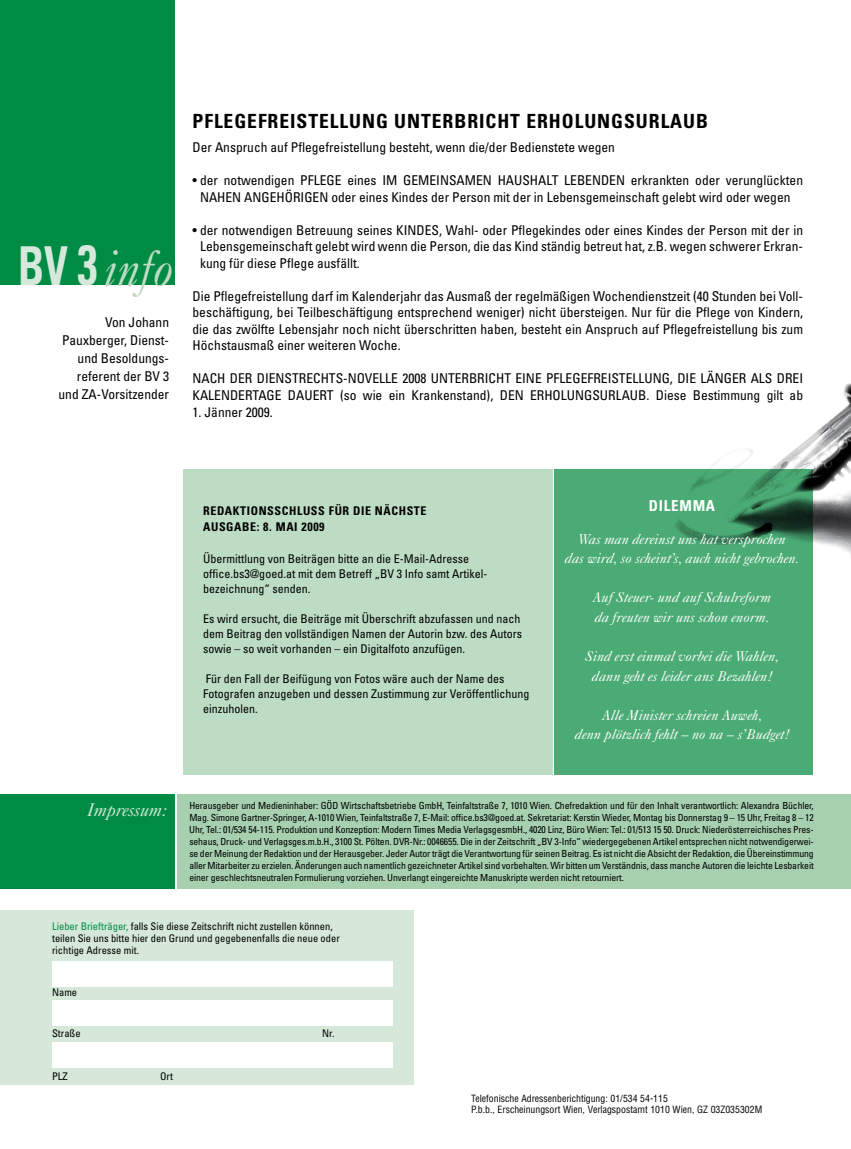
<style>
.page{position:relative;width:851px;height:1149px;background:#fff}
.page>*{position:absolute;margin:0;border:0;box-sizing:border-box;transform-origin:0 0}
.t1{font:italic 51.3px "Caslon Five Forty";color:#bddcc4;scale:.89 1}
.t2{font:700 condensed 19.5px "Univers";letter-spacing:.05em;color:#000}
.t3{font:italic 18.3px "Caslon Five Forty";letter-spacing:-.015em;color:#d5e8d9}
.t4{font:700 condensed 15px "Univers";color:#fff}
.t5{font:italic 14.25px/19.5px "Caslon Five Forty";color:#fff;text-align:center}
.t6{font:condensed 13.5px/16.5px "Univers";color:#000}
.t7{font:condensed 12px/15px "Univers";color:#000}
.t8{font:700 condensed 12px/16.5px "Univers";letter-spacing:.05em;color:#000}
.t9{font:condensed 10.5px/12px "Univers";color:#000}
.t10{font:condensed 9.75px/12px "Univers";letter-spacing:-.015em;color:#000;text-align:justify}
.t11{font:condensed 9.75px/10.5px "Helvetica";color:#000}
.s1{font-family:"Univers";font-weight:700;font-style:normal;font-stretch:condensed;font-size:53.55px;color:#d5e8d9}
.s2{font-family:"Univers";font-weight:700;font-style:normal;font-stretch:condensed;font-size:56.55px;color:#d5e8d9}
.s3{color:#008b45}
</style>
<div class="page">
<div style="left:177px;top:793px;width:673px;height:95px;background:#a6d0b0"></div>
<div style="left:183px;top:469px;width:369px;height:305px;background:#bddcc4"></div>
<div style="left:0;top:910px;width:414px;height:174px;background:#d5e8d9"></div>
<div style="left:52px;top:961px;width:340px;height:25px;background:#fff"></div>
<div style="left:52px;top:999px;width:340px;height:26px;background:#fff"></div>
<div style="left:52px;top:1042px;width:340px;height:25px;background:#fff"></div>
<div style="left:0;top:0;width:174px;height:285px;background:#008b45"></div>
<div style="left:0;top:793px;width:174px;height:95px;background:#008b45"></div>
<div style="left:553px;top:469px;width:259px;height:305px;background:#4bab75"></div>
<img style="left:724px;top:383px;width:126px;height:240px">
<h1 class="t1" style="left:18px;top:238px;width:176px"><span class="s1">BV</span> <span class="s2">3</span> info</h1>
<p class="t6" style="left:59px;top:312px;width:112px;line-height:18px;text-align:right">Von Johann<br>Pauxberger, Dienst&shy;und Besoldungs&shy;referent der BV 3 und ZA-Vorsitzender</p>
<h2 class="t2" style="left:192px;top:109px;width:491px">PFLEGEFREISTELLUNG UNTERBRICHT ERHOLUNGSURLAUB</h2>
<p class="t6" style="left:192px;top:139px;width:424px">Der Anspruch auf Pflegefreistellung besteht, wenn die/der Bedienstete wegen</p>
<p class="t6" style="left:192px;top:172px;width:228px">• der notwendigen Pflege eines im geme</p>
<p class="t6" style="left:200px;top:172px;width:604px;text-indent:236px">insamen Haushalt lebenden erkrankten oder verunglückten nahen Angehörigen oder eines Kindes der Person mit der in Lebensgemeinschaft gelebt wird oder wegen</p>
<p class="t6" style="left:200px;top:221px;width:604px;text-align:justify;text-indent:-7px">• der notwendigen Betreuung seines Kindes, Wahl- oder Pflegekindes oder eines Kindes der Person mit der in Lebensgemeinschaft gelebt wird wenn die Person, die das Kind ständig betreut hat, z.B. wegen schwerer Erkran&shy;kung für diese Pflege ausfällt.</p>
<p class="t6" style="left:192px;top:287px;width:612px;text-align:justify">Die Pflegefreistellung darf im Kalenderjahr das Ausmaß der regelmäßigen Wochendienstzeit (40 Stunden bei Voll&shy;beschäftigung, bei Teilbeschäftigung entsprechend weniger) nicht übersteigen. N ur für die Pflege von Kindern, die das zwölfte Lebensjahr noch nicht überschritten haben, besteht ein Anspruch auf Pflegefreistellung bis zum Höchstausmaß einer weiteren Woche.</p>
<p class="t6" style="left:192px;top:370px;width:612px">Nach der D ienstrechts-N ovelle 2008 u nterbricht eine Pflegefreistellu ng, die länger als drei<br>Kalendertage dauert (so wie ein Krankenstand), den Erholu ngsu rlaub. Diese Bestimmung gilt ab</p>
<p class="t6" style="left:192px;top:403px;width:82px">1. Jänner 2009.</p>
<p class="t8" style="left:203px;top:502px;width:225px">REDAKTIONSSCHLUSS FÜR DIE NÄCHSTE<br>AUSGAB E: 8. MAI 2009</p>
<p class="t7" style="left:203px;top:550px;width:284px">Übermittlung von Beiträgen bitte an die E-Mail--Adresse office.bs3@goed.at mit dem Betreff „BV 3 I nfo samt Artikel&shy;bezeichnung“ senden.</p>
<p class="t7" style="left:203px;top:610px;width:320px">Es wird ersucht, die Beiträge mit Überschrift abzufassen und nach dem Beitrag den vollständigen Namen der Autorin bzw. des Autors sowie – so weit vorhanden – ein Digitalfoto anzufügen.</p>
<p class="t7" style="left:203px;top:670px;width:328px">Für den Fall der Beifügung von Fotos wäre auch der Name des<br>Fotografen anzugeben und dessen Zustimmung zur Veröffent-lichung einzuholen.</p>
<p class="t4" style="left:648px;top:496px;width:11px">DILEMM</p>
<p class="t4" style="left:705px;top:496px;width:11px">A</p>
<p class="t5" style="left:564px;top:529px;width:236px">Was man dereinst uns hat versprochen<br>das wird, so scheint’s, auch nicht gebrochen.</p>
<p class="t5" style="left:592px;top:587px;width:180px;text-align:left">Auf Steuer- und auf Schulreform da freuten wir uns schon enorm.</p>
<p class="t5" style="left:585px;top:646px;width:195px">Sind erst einmal vorbei die Wahlen, dann geht es leider ans Bezahlen!</p>
<p class="t5" style="left:574px;top:704px;width:216px">Alle Minister schreien Auweh,<br>denn plötzlich fehlt – no na – s’Budget!</p>
<h3 class="t3" style="left:87px;top:798px;width:81px">Impressum:</h3>
<p class="t10" style="left:189px;top:799px;width:626px">Herausgeber und Medieninhaber: GÖD Wirtschaftsbetriebe GmbH, Teinfaltstraße 7, 1010 Wien. Chefredaktion und für den Inhalt verantwortlich: Alexandra Büchler, Mag. Simone Gartner-Springer, A-1010 Wien, Teinfaltstraße 7, E-Mail: office.bs3@goed.at. Sekretariat: Kers-tin Wieder, Montag bis Donnerstag 9 – 15 Uhr, Freitag 8 – 12<br>Uhr, Tel.: 01/534 54-115. Produktion und Konzeption: Modern Times Media VerlagsgesmbH., 4020 Linz, Büro Wien: Tel.: 01/513 15 50. Druck: Niederösterreichisches Pres&shy;sehaus, Druck- und Verlagsges.m.b.H., 3100 St. -Pölten. DVR-N r.: 0046655. Die in der Zeitschrift „BV 3-I nfo“ wiedergegebenen Artikel entsprechen nicht notwendigerwei&shy;se der Meinung der Redaktion und der Herausgeber. Jeder Autor trägt die Verantwortung für seinen Beitrag. Es ist nicht die Absicht der Redaktion, die Übereinstimmung aller Mitarbeiter zu erzielen. Änderungen auch namentlich gezeichneter Artikel sind vorbehalten. Wir bitten um Verständnis, dass manche Autoren die leichte Lesbarkeit einer geschlechtsneutralen Formulierung vorziehen. Unverlangt eingereichte Manus-kripte werden nicht retourniert.</p>
<p class="t9" style="left:52px;top:919px;width:289px"><span class="s3">Lieber Briefträger,</span> falls Sie diese Zeitschrift nicht zustellen können, teilen Sie uns bitte hier den Grund und gegebenenfalls die neue oder richtige Adresse mit.</p>
<p class="t9" style="left:52px;top:985px;width:27px">Name</p>
<p class="t9" style="left:52px;top:1026px;width:81px">Straße N</p>
<p class="t9" style="left:329px;top:1026px;width:7px">r.</p>
<p class="t9" style="left:52px;top:1069px;width:50px">PLZ O</p>
<p class="t9" style="left:167px;top:1069px;width:8px">rt</p>
<p class="t11" style="left:471px;top:1092px;width:292px">Telefonische Adressenberichtigung: 01/534 54-115<br>P.b.b., Erscheinungsort Wien, Verlagspostamt 1010 Wien, GZ 03Z035302M</p>
</div>
